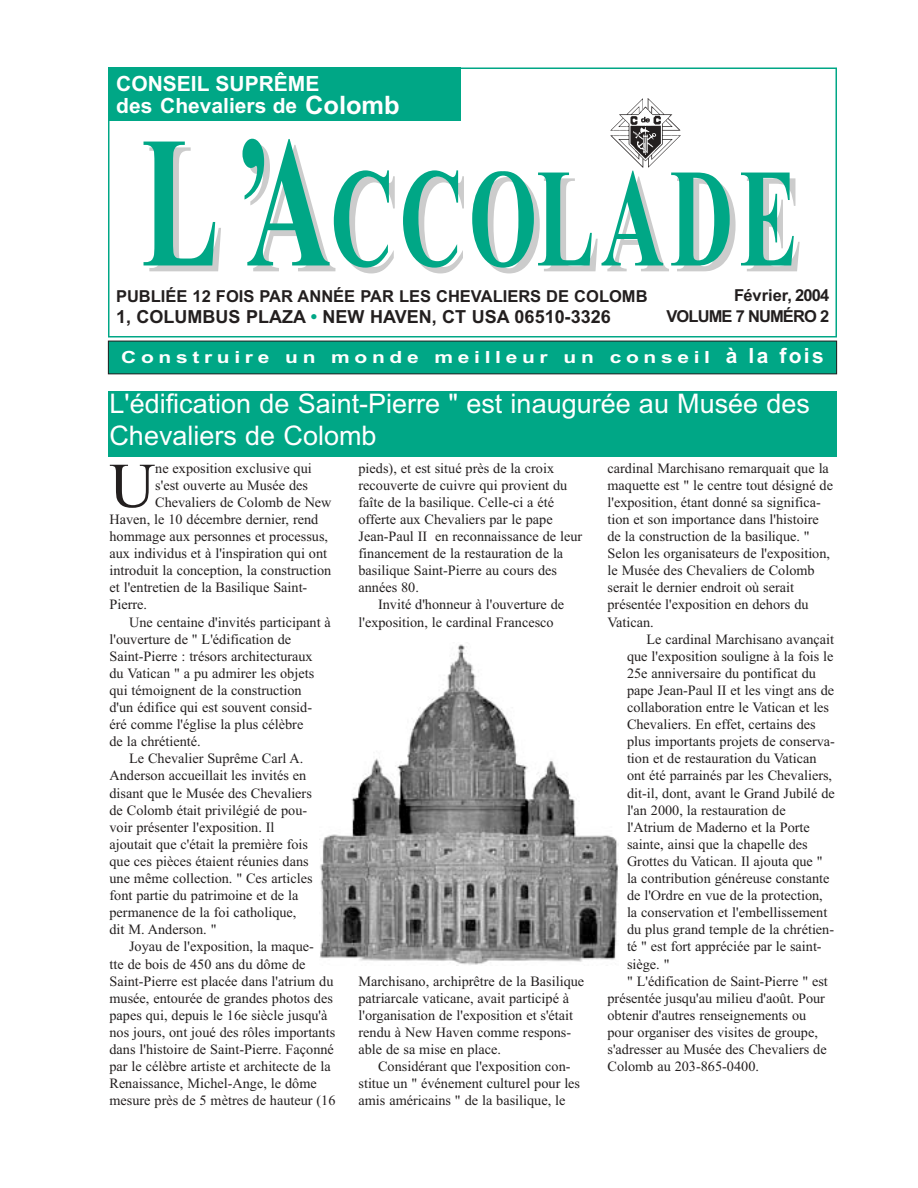
<style>
.page{position:relative;width:918px;height:1188px;background:#fff}
.page>*{position:absolute;margin:0;border:0;box-sizing:border-box;transform-origin:0 0}
.t1{font:700 140.4px "Times New Roman";letter-spacing:.065em;color:#00a786;scale:.63 1}
.t2{font:63.6px "Times New Roman";color:#231f1f}
.t3{font:27px/32.4px "Arial";color:#fff}
.t4{font:700 21px/22.5px "Arial";color:#fff}
.t5{font:700 18px "Arial";color:#231f1f}
.t6{font:700 16.8px "Arial";letter-spacing:.22em;color:#fff;scale:1.25 1}
.t7{font:700 16.5px "Arial";color:#231f1f}
.t8{font:700 16.5px/21px "Arial";letter-spacing:-.055em;color:#231f1f;text-align:right}
.t9{font:14.25px/17.1px "Times New Roman";color:#231f1f}
.s1{font-size:25.5px}
.s2{font-size:187.2px}
.s3{color:#00a786}
.s4{font-size:21px}
</style>
<div class="page">
<div style="left:108px;top:68px;width:729px;height:270px;border:2px solid #00a786"></div>
<div style="left:108px;top:341px;width:729px;height:33px;background:#00a786"></div>
<div style="left:108px;top:341px;width:729px;height:33px;border:1px solid #231f1f"></div>
<div style="left:108px;top:68px;width:353px;height:54px;background:#00a786"></div>
<img style="left:610px;top:98px;width:70px;height:69px">
<div style="left:108px;top:392px;width:729px;height:65px;background:#00a786"></div>
<img style="left:320px;top:644px;width:298px;height:322px">
<h3 class="t4" style="left:116px;top:74px;width:285px">CONSEIL SUPRÊME<br>des Chevaliers de <span class="s1">Colomb</span></h3>
<h1 class="t1" style="left:141px;top:173px;width:1043px"><span class="s2">L’A</span>CCOLADE</h1>
<p class="t7" style="left:116px;top:290px;width:533px">PUBLIÉE 12 FOIS PAR ANNÉE PAR LES CHEVALIERS DE COLOMB</p>
<p class="t5" style="left:116px;top:310px;width:496px">1, COLUMBUS PLAZA <span class="s3">•</span> NEW HAVEN, CT USA 06510-3326</p>
<p class="t8" style="left:667px;top:286px;width:164px">Février, 2004<br>VOLUME 7 NUMÉRO 2</p>
<p class="t6" style="left:121px;top:351px;width:564px">Construire un monde meilleur un conseil <span class="s4">à la fois</span></p>
<h3 class="t3" style="left:110px;top:390px;width:702px">L'édification de Saint-Pierre " est inaugurée au Musée des<br>Chevaliers de Colomb</h3>
<h2 class="t2" style="left:110px;top:463px;width:47px">U</h2>
<p class="t9" style="left:155px;top:461px;width:158px">ne exposition exclusive qui</p>
<p class="t9" style="left:155px;top:478px;width:154px">s'est ouverte au Musée des</p>
<p class="t9" style="left:155px;top:495px;width:178px">Chevaliers de Colomb de New</p>
<p class="t9" style="left:110px;top:512px;width:210px">Haven, le 10 décembre dernier, rend</p>
<p class="t9" style="left:110px;top:529px;width:220px">hommage aux personnes et processus,</p>
<p class="t9" style="left:110px;top:546px;width:219px">aux individus et à l'inspiration qui ont</p>
<p class="t9" style="left:110px;top:563px;width:223px">introduit la conception, la construction</p>
<p class="t9" style="left:110px;top:580px;width:199px">et l'entretien de la Basilique Saint-</p>
<p class="t9" style="left:110px;top:597px;width:39px">Pierre.</p>
<p class="t9" style="left:129px;top:615px;width:203px">Une centaine d'invités participant à</p>
<p class="t9" style="left:110px;top:632px;width:183px">l'ouverture de " L'édification de</p>
<p class="t9" style="left:110px;top:649px;width:205px">Saint-Pierre : trésors architecturaux</p>
<p class="t9" style="left:110px;top:666px;width:206px">du Vatican " a pu admirer les objets</p>
<p class="t9" style="left:110px;top:683px;width:194px">qui témoignent de la construction</p>
<p class="t9" style="left:110px;top:700px;width:204px">d'un édifice qui est souvent consid-</p>
<p class="t9" style="left:110px;top:717px;width:195px">éré comme l'église la plus célèbre</p>
<p class="t9" style="left:110px;top:734px;width:93px">de la chrétienté.</p>
<p class="t9" style="left:129px;top:751px;width:176px">Le Chevalier Suprême Carl A.</p>
<p class="t9" style="left:110px;top:768px;width:198px">Anderson accueillait les invités en</p>
<p class="t9" style="left:110px;top:786px;width:204px">disant que le Musée des Chevaliers</p>
<p class="t9" style="left:110px;top:803px;width:199px">de Colomb était privilégié de pou-</p>
<p class="t9" style="left:110px;top:820px;width:167px">voir présenter l'exposition. Il</p>
<p class="t9" style="left:110px;top:837px;width:200px">ajoutait que c'était la première fois</p>
<p class="t9" style="left:110px;top:854px;width:201px">que ces pièces étaient réunies dans</p>
<p class="t9" style="left:110px;top:871px;width:205px">une même collection. " Ces articles</p>
<p class="t9" style="left:110px;top:888px;width:190px">font partie du patrimoine et de la</p>
<p class="t9" style="left:110px;top:905px;width:189px">permanence de la foi catholique,</p>
<p class="t9" style="left:110px;top:922px;width:109px">dit M. Anderson. "</p>
<p class="t9" style="left:129px;top:939px;width:186px">Joyau de l'exposition, la maque-</p>
<p class="t9" style="left:110px;top:957px;width:197px">tte de bois de 450 ans du dôme de</p>
<p class="t9" style="left:110px;top:974px;width:225px">Saint-Pierre est placée dans l'atrium du</p>
<p class="t9" style="left:110px;top:991px;width:225px">musée, entourée de grandes photos des</p>
<p class="t9" style="left:110px;top:1008px;width:220px">papes qui, depuis le 16e siècle jusqu'à</p>
<p class="t9" style="left:110px;top:1025px;width:227px">nos jours, ont joué des rôles importants</p>
<p class="t9" style="left:110px;top:1042px;width:226px">dans l'histoire de Saint-Pierre. Façonné</p>
<p class="t9" style="left:110px;top:1059px;width:223px">par le célèbre artiste et architecte de la</p>
<p class="t9" style="left:110px;top:1076px;width:209px">Renaissance, Michel-Ange, le dôme</p>
<p class="t9" style="left:110px;top:1093px;width:228px">mesure près de 5 mètres de hauteur (16</p>
<p class="t9" style="left:359px;top:461px;width:225px">pieds), et est situé près de la croix recouverte de cuivre qui provient du faîte de la basilique. Celle-ci a été offerte aux Chevaliers par le pape Jean-Paul II en reconnaissance de leur financement de la restauration de la basilique Saint-Pierre au cours des années 80.</p>
<p class="t9" style="left:359px;top:597px;width:207px;text-indent:20px">Invité d'honneur à l'ouverture de l'exposition, le cardinal Francesco</p>
<p class="t9" style="left:359px;top:974px;width:227px">Marchisano, archiprêtre de la Basilique patriarcale vaticane, avait participé à l'organisation de l'exposition et s'était rendu à New Haven comme respons&shy;able de sa mise en place.</p>
<p class="t9" style="left:359px;top:1059px;width:223px;text-indent:20px">Considérant que l'exposition con&shy;stitue un " événement culturel pour les amis américains " de la basilique, le</p>
<p class="t9" style="left:608px;top:461px;width:227px">cardinal Marchisano remarquait que la maquette est " le centre tout désigné de l'exposition, étant donné sa significa&shy;tion et son importance dans l'histoire de la construction de la basilique. " Selon les organisateurs de l'exposition, le Musée des Chevaliers de Colomb serait le dernier endroit où serait présentée l'exposition en dehors du Vatican.</p>
<p class="t9" style="left:647px;top:632px;width:189px">Le cardinal Marchisano avançait</p>
<p class="t9" style="left:627px;top:649px;width:208px">que l'exposition souligne à la fois le</p>
<p class="t9" style="left:627px;top:666px;width:191px">25e anniversaire du pontificat du</p>
<p class="t9" style="left:627px;top:683px;width:209px">pape Jean-Paul II et les vingt ans de</p>
<p class="t9" style="left:627px;top:700px;width:204px">collaboration entre le Vatican et les</p>
<p class="t9" style="left:627px;top:717px;width:190px">Chevaliers. En effet, certains des</p>
<p class="t9" style="left:627px;top:734px;width:210px">plus importants projets de conserva-</p>
<p class="t9" style="left:627px;top:751px;width:191px">tion et de restauration du Vatican</p>
<p class="t9" style="left:627px;top:768px;width:207px">ont été parrainés par les Chevaliers,</p>
<p class="t9" style="left:627px;top:786px;width:209px">dit-il, dont, avant le Grand Jubilé de</p>
<p class="t9" style="left:627px;top:803px;width:160px">l'an 2000, la restauration de</p>
<p class="t9" style="left:627px;top:820px;width:184px">l'Atrium de Maderno et la Porte</p>
<p class="t9" style="left:627px;top:837px;width:182px">sainte, ainsi que la chapelle des</p>
<p class="t9" style="left:627px;top:854px;width:197px">Grottes du Vatican. Il ajouta que "</p>
<p class="t9" style="left:627px;top:871px;width:204px">la contribution généreuse constante</p>
<p class="t9" style="left:627px;top:888px;width:197px">de l'Ordre en vue de la protection,</p>
<p class="t9" style="left:627px;top:905px;width:202px">la conservation et l'embellissement</p>
<p class="t9" style="left:627px;top:922px;width:209px">du plus grand temple de la chrétien-</p>
<p class="t9" style="left:627px;top:939px;width:196px">té " est fort appréciée par le saint-</p>
<p class="t9" style="left:627px;top:957px;width:44px">siège. "</p>
<p class="t9" style="left:627px;top:974px;width:202px">" L'édification de Saint-Pierre " est</p>
<p class="t9" style="left:608px;top:991px;width:219px">présentée jusqu'au milieu d'août. Pour</p>
<p class="t9" style="left:608px;top:1008px;width:200px">obtenir d'autres renseignements ou</p>
<p class="t9" style="left:608px;top:1025px;width:212px">pour organiser des visites de groupe,</p>
<p class="t9" style="left:608px;top:1042px;width:221px">s'adresser au Musée des Chevaliers de</p>
<p class="t9" style="left:608px;top:1059px;width:153px">Colomb au 203-865-0400.</p>
</div>
